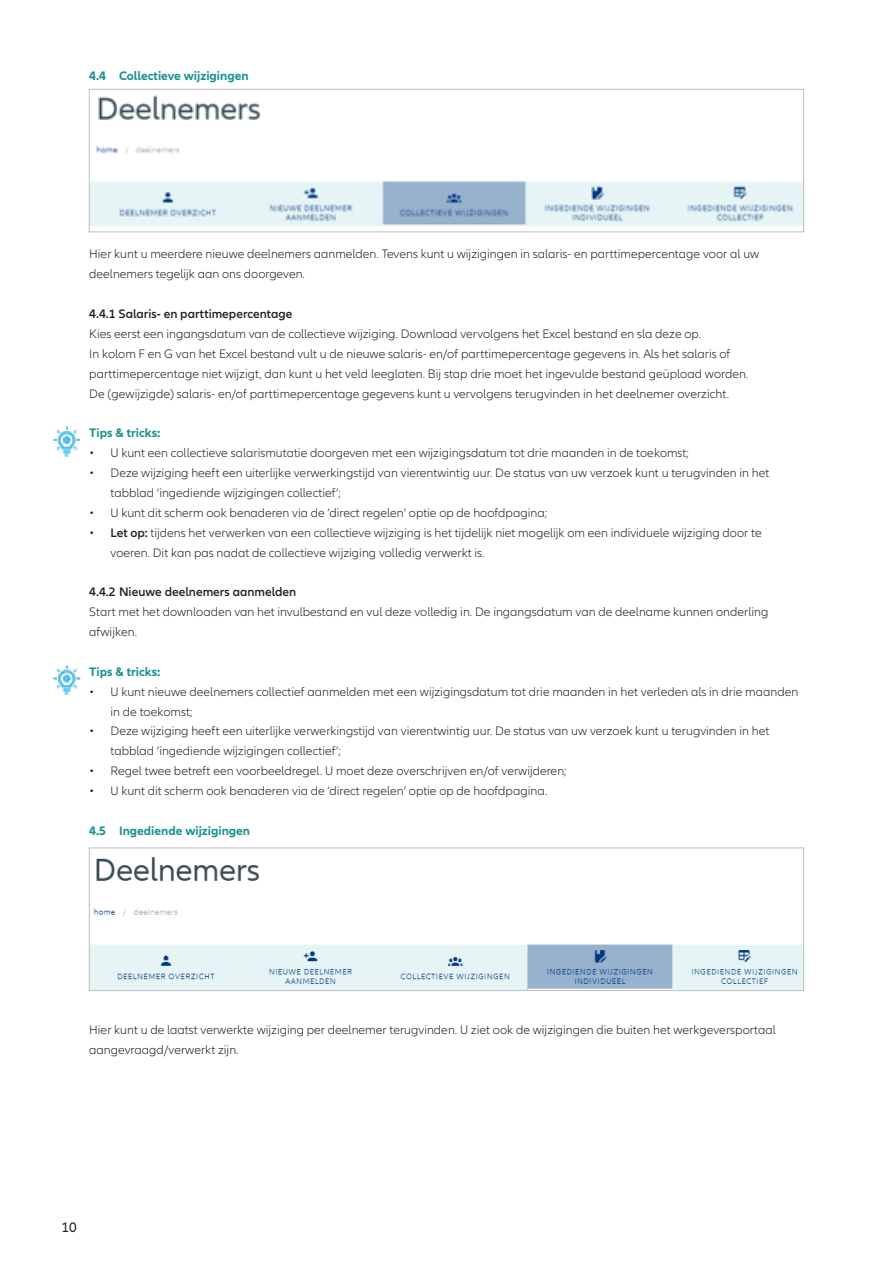
<style>
.page{position:relative;width:893px;height:1263px;background:#fff}
.page>*{position:absolute;margin:0;border:0;box-sizing:border-box;transform-origin:0 0}
.t1{font:14.25px "Allianz Neo";color:#231f20}
.Copy_9_5_13_25_ASL_A4__Basis{font:300 12.75px/19.8px "Allianz Neo";color:#231f20}
.Copy_9_5_13_25_ASL_A4__Basis-2{font:700 12.75px "Allianz Neo";color:#18928d}
.Copy_9_5_13_25_ASL_A4__Basis-3{font:600 12.75px "Allianz Neo";color:#231f20}
.s1{font-weight:600}
</style>
<div class="page">
<img style="left:91px;top:95px;width:711px;height:131px">
<div style="left:89px;top:89px;width:715px;height:143px;border:1px solid #bcbdc0"></div>
<img style="left:52px;top:426px;width:29px;height:31px">
<img style="left:52px;top:665px;width:29px;height:30px">
<img style="left:91px;top:857px;width:711px;height:132px">
<div style="left:89px;top:847px;width:715px;height:144px;border:1px solid #bcbdc0"></div>
<p class="Copy_9_5_13_25_ASL_A4__Basis-2" style="left:89px;top:68px;width:161px">4.4 Collectieve wijzigingen</p>
<p class="Copy_9_5_13_25_ASL_A4__Basis" style="left:89px;top:245px;width:671px">Hier kunt u meerdere nieuwe deelnemers aanmelden. Tevens kunt u wijzigingen in salaris- en parttimepercentage voor al uw deelnemers tegelijk aan ons doorgeven.</p>
<p class="Copy_9_5_13_25_ASL_A4__Basis-3" style="left:89px;top:306px;width:205px">4.4.1 Salaris- en parttimepercentage</p>
<p class="Copy_9_5_13_25_ASL_A4__Basis" style="left:89px;top:324px;width:613px">Kies eerst een ingangsdatum van de collectieve wijziging. Download vervolgens het Excel bestand en sla deze op.</p>
<p class="Copy_9_5_13_25_ASL_A4__Basis" style="left:89px;top:344px;width:660px">In kolom F en G van het Excel bestand vult u de nieuwe salaris- en/of parttimepercentage gegevens in. Als het salaris of parttimepercentage niet wijzigt, dan kunt u het veld leeglaten. Bij stap drie moet het ingevulde bestand geüpload worden.</p>
<p class="Copy_9_5_13_25_ASL_A4__Basis" style="left:89px;top:384px;width:641px">De (gewijzigde) salaris- en/of parttimepercentage gegevens kunt u vervolgens terugvinden in het deelnemer overzicht.</p>
<p class="Copy_9_5_13_25_ASL_A4__Basis-2" style="left:89px;top:426px;width:73px">Tips &amp; tricks:</p>
<p class="Copy_9_5_13_25_ASL_A4__Basis" style="left:89px;top:443px;width:601px">• U kunt een collectieve salarismutatie doorgeven met een wijzigingsdatum tot drie maanden in de toekomst;</p>
<p class="Copy_9_5_13_25_ASL_A4__Basis" style="left:111px;top:463px;width:660px;text-indent:-21px">• Deze wijziging heeft een uiterlijke verwerkingstijd van vierentwintig uur. De status van uw verzoek kunt u terugvinden in het tabblad ‘ingediende wijzigingen collectief’;</p>
<p class="Copy_9_5_13_25_ASL_A4__Basis" style="left:89px;top:503px;width:459px">• U kunt dit scherm ook benaderen via de ‘direct regelen’ optie op de hoofdpagina;</p>
<p class="Copy_9_5_13_25_ASL_A4__Basis" style="left:111px;top:523px;width:653px;text-indent:-21px">• <span class="s1">Let op:</span> tijdens het verwerken van een collectieve wijziging is het tijdelijk niet mogelijk om een individuele wijziging door te voeren. Dit kan pas nadat de collectieve wijziging volledig verwerkt is.</p>
<p class="Copy_9_5_13_25_ASL_A4__Basis-3" style="left:89px;top:585px;width:209px">4.4.2 Nieuwe deelnemers aanmelden</p>
<p class="Copy_9_5_13_25_ASL_A4__Basis" style="left:89px;top:602px;width:681px">Start met het downloaden van het invulbestand en vul deze volledig in. De ingangsdatum van de deelname kunnen onderling afwijken.</p>
<p class="Copy_9_5_13_25_ASL_A4__Basis-2" style="left:89px;top:664px;width:73px">Tips &amp; tricks:</p>
<p class="Copy_9_5_13_25_ASL_A4__Basis" style="left:111px;top:682px;width:689px;text-indent:-21px">• U kunt nieuwe deelnemers collectief aanmelden met een wijzigingsdatum tot drie maanden in het verleden als in drie maanden in de toekomst;</p>
<p class="Copy_9_5_13_25_ASL_A4__Basis" style="left:111px;top:722px;width:660px;text-indent:-21px">• Deze wijziging heeft een uiterlijke verwerkingstijd van vierentwintig uur. De status van uw verzoek kunt u terugvinden in het tabblad ‘ingediende wijzigingen collectief’;</p>
<p class="Copy_9_5_13_25_ASL_A4__Basis" style="left:89px;top:761px;width:479px">• Regel twee betreft een voorbeeldregel. U moet deze overschrijven en/of verwijderen;</p>
<p class="Copy_9_5_13_25_ASL_A4__Basis" style="left:89px;top:781px;width:459px">• U kunt dit scherm ook benaderen via de ‘direct regelen’ optie op de hoofdpagina.</p>
<p class="Copy_9_5_13_25_ASL_A4__Basis-2" style="left:89px;top:823px;width:162px">4.5 Ingediende wijzigingen</p>
<p class="Copy_9_5_13_25_ASL_A4__Basis" style="left:89px;top:1020px;width:688px">Hier kunt u de laatst verwerkte wijziging per deelnemer terugvinden. U ziet ook de wijzigingen die buiten het werkgeversportaal aangevraagd/verwerkt zijn.</p>
<p class="t1" style="left:62px;top:1219px;width:17px">10</p>
</div>
